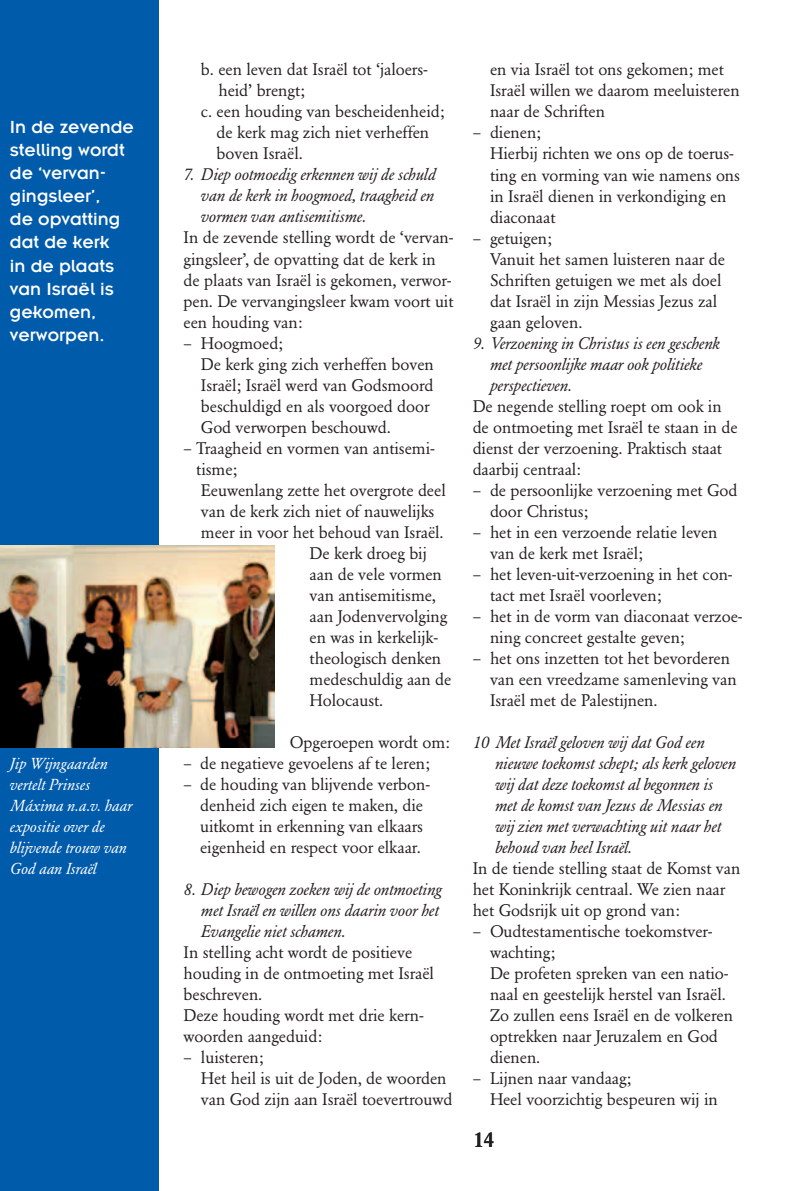
<style>
.page{position:relative;width:794px;height:1191px;background:#fff}
.page>*{position:absolute;margin:0;border:0;box-sizing:border-box;transform-origin:0 0}
.t1{font:500 21px "Garamond BE";color:#231f20}
.t2{font:19.25px/23.1px "Insignia";color:#fff}
.t3{font:16.62px/21px "Garamond BE";letter-spacing:-.005em;color:#231f20}
.t4{font:italic 16.62px/21px "Garamond BE";letter-spacing:-.005em;color:#231f20}
.t5{font:italic 15.75px/21px "Garamond BE";color:#fff}
</style>
<div class="page">
<div style="left:0;top:0;width:159px;height:1191px;background:#015bab"></div>
<img style="left:0;top:546px;width:275px;height:201px">
<p class="t2" style="left:10px;top:117px;width:126px">In de zevende stelling wordt de ‘vervan&shy;gingsleer’,<br>de opvatting dat de kerk<br>in de plaats van Israël is gekomen, verworpen.</p>
<p class="t5" style="left:10px;top:754px;width:124px">Jip Wijngaarden vertelt Prinses<br>Máxima n.a.v. haar expositie over de blijvende trouw van<br>God aan Israël</p>
<p class="t3" style="left:201px;top:61px;width:228px">b. een leven dat Israël tot ‘jaloers-</p>
<p class="t3" style="left:218px;top:82px;width:88px">heid’ brengt;</p>
<p class="t3" style="left:201px;top:103px;width:245px">c. een houding van bescheidenheid;</p>
<p class="t3" style="left:217px;top:124px;width:214px">de kerk mag zich niet verheffen</p>
<p class="t3" style="left:217px;top:145px;width:88px">boven Israël.</p>
<p class="t4" style="left:201px;top:166px;width:236px;text-align:justify;text-indent:-17px">7. Diep ootmoedig erkennen wij de schuld van de kerk in hoogmoed, traagheid en vormen van antisemitisme.</p>
<p class="t3" style="left:184px;top:229px;width:271px">In de zevende stelling wordt de ‘vervan&shy;gingsleer’, de opvatting dat de kerk in de plaats van Israël is gekomen, verwor&shy;pen. De vervangingsleer kwam voort uit een houding van:</p>
<p class="t3" style="left:201px;top:334px;width:234px;text-indent:-17px">– Hoogmoed;<br>De kerk ging zich verheffen boven<br>Israël; Israël werd van Godsmoord beschuldigd en als voorgoed door<br>God verworpen beschouwd.</p>
<p class="t3" style="left:184px;top:439px;width:252px">– Traagheid en vormen van antisemi-</p>
<p class="t3" style="left:196px;top:460px;width:43px">tisme;</p>
<p class="t3" style="left:201px;top:481px;width:246px">Eeuwenlang zette het overgrote deel</p>
<p class="t3" style="left:201px;top:502px;width:235px">van de kerk zich niet of nauwelijks</p>
<p class="t3" style="left:201px;top:523px;width:244px">meer in voor het behoud van Israël.</p>
<p class="t3" style="left:310px;top:544px;width:119px">De kerk droeg bij</p>
<p class="t3" style="left:310px;top:565px;width:134px">aan de vele vormen</p>
<p class="t3" style="left:310px;top:586px;width:128px">van antisemitisme,</p>
<p class="t3" style="left:310px;top:607px;width:139px">aan Jodenvervolging</p>
<p class="t3" style="left:310px;top:628px;width:130px">en was in kerkelijk-</p>
<p class="t3" style="left:310px;top:649px;width:133px">theologisch denken</p>
<p class="t3" style="left:310px;top:670px;width:143px">medeschuldig aan de</p>
<p class="t3" style="left:310px;top:691px;width:75px">Holocaust.</p>
<p class="t3" style="left:290px;top:733px;width:162px">Opgeroepen wordt om:</p>
<p class="t3" style="left:184px;top:754px;width:248px">– de negatieve gevoelens af te leren;</p>
<p class="t3" style="left:184px;top:775px;width:248px;text-align:center">– de houding van blijvende verbon&shy;denheid zich eigen te maken, die uitkomt in erkenning van elkaars eigenheid en respect voor elkaar.</p>
<p class="t4" style="left:201px;top:880px;width:242px;text-indent:-17px">8. Diep bewogen zoeken wij de ontmoeting met Israël en willen ons daarin voor het<br>Evangelie niet schamen.</p>
<p class="t3" style="left:184px;top:943px;width:252px">In stelling acht wordt de positieve houding in de ontmoeting met Israël beschreven.<br>Deze houding wordt met drie kern&shy;woorden aangeduid:</p>
<p class="t3" style="left:201px;top:1048px;width:253px;text-indent:-17px">– luisteren;<br>Het heil is uit de Joden, de woorden van God zijn aan Israël toevertrouwd</p>
<p class="t3" style="left:490px;top:61px;width:251px">en via Israël tot ons gekomen; met<br>Israël willen we daarom meeluisteren naar de Schriften</p>
<p class="t3" style="left:490px;top:124px;width:251px;text-indent:-17px">– dienen;<br>Hierbij richten we ons op de toerus&shy;ting en vorming van wie namens ons in Israël dienen in verkondiging en diaconaat</p>
<p class="t3" style="left:490px;top:229px;width:236px;text-indent:-17px">– getuigen;<br>Vanuit het samen luisteren naar de<br>Schriften getuigen we met als doel dat Israël in zijn Messias Jezus zal gaan geloven.</p>
<p class="t4" style="left:490px;top:334px;width:231px;text-indent:-17px">9. Verzoening in Christus is een geschenk met persoonlijke maar ook politieke perspectieven.</p>
<p class="t3" style="left:473px;top:397px;width:266px">De negende stelling roept om ook in de ontmoeting met Israël te staan in de dienst der verzoening. Praktisch staat daarbij centraal:</p>
<p class="t3" style="left:490px;top:481px;width:249px;text-indent:-17px">– de persoonlijke verzoening met God door Christus;</p>
<p class="t3" style="left:490px;top:523px;width:229px;text-indent:-17px">– het in een verzoende relatie leven van de kerk met Israël;</p>
<p class="t3" style="left:490px;top:565px;width:244px;text-indent:-17px">– het leven-uit-verzoening in het con&shy;tact met Israël voorleven;</p>
<p class="t3" style="left:490px;top:607px;width:254px;text-indent:-17px">– het in de vorm van diaconaat verzoe&shy;ning concreet gestalte geven;</p>
<p class="t3" style="left:490px;top:649px;width:248px;text-indent:-17px">– het ons inzetten tot het bevorderen van een vreedzame samenleving van<br>Israël met de Palestijnen.</p>
<p class="t4" style="left:495px;top:733px;width:242px;text-indent:-22px">10 Met Israël geloven wij dat God een nieuwe toekomst schept; als kerk geloven wij dat deze toekomst al begonnen is met de komst van Jezus de Messias en wij zien met verwachting uit naar het behoud van heel Israël.</p>
<p class="t3" style="left:473px;top:859px;width:269px">In de tiende stelling staat de Komst van het Koninkrijk centraal. We zien naar het Godsrijk uit op grond van:</p>
<p class="t3" style="left:490px;top:922px;width:244px;text-indent:-17px">– Oudtestamentische toekomstver&shy;wachting;<br>De profeten spreken van een natio&shy;naal en geestelijk herstel van Israël.<br>Zo zullen eens Israël en de volkeren optrekken naar Jeruzalem en God dienen.</p>
<p class="t3" style="left:490px;top:1069px;width:229px;text-indent:-17px">– Lijnen naar vandaag;<br>Heel voorzichtig bespeuren wij in</p>
<p class="t1" style="left:473px;top:1130px;width:22px">14</p>
</div>
